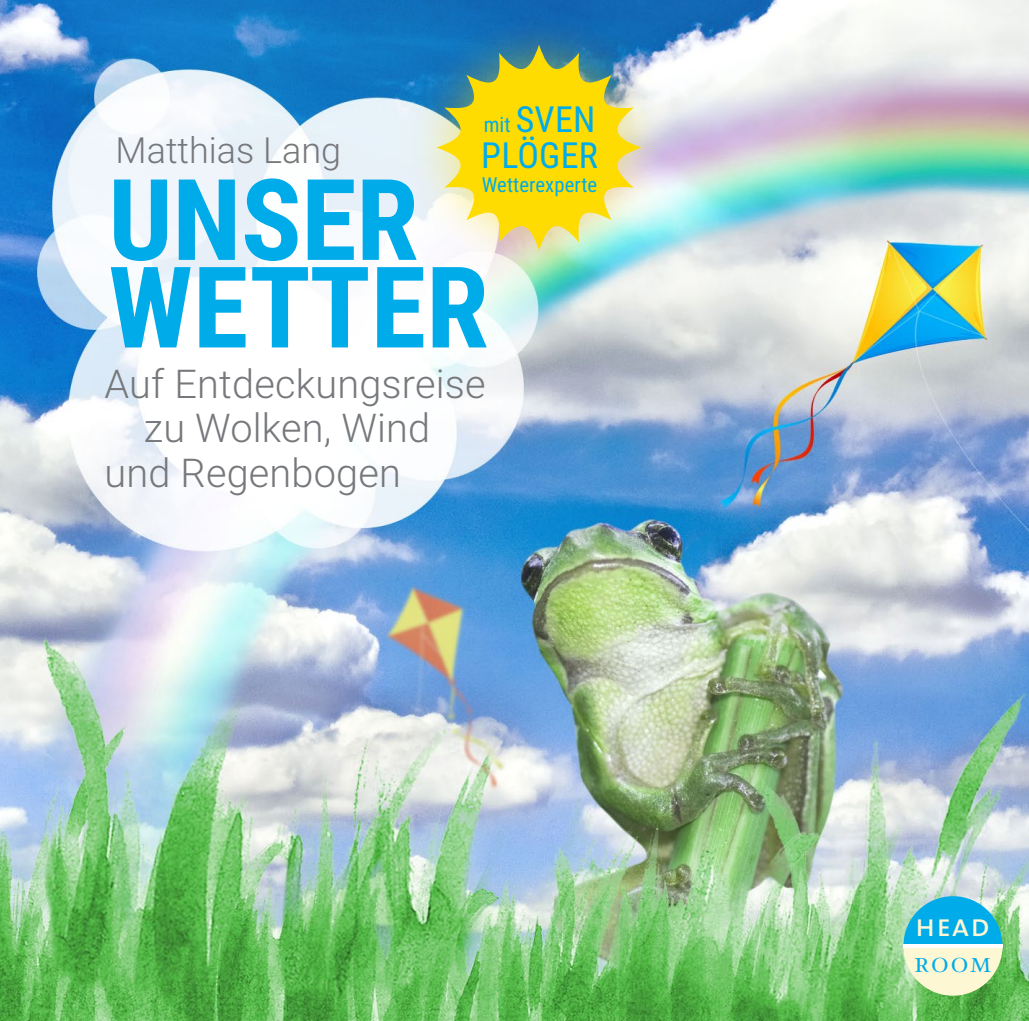
<style>
.page{position:relative;width:1029px;height:1021px;background:#fff}
.page>*{position:absolute;margin:0;border:0;box-sizing:border-box;transform-origin:0 0}
.t1{font:700 112.8px/87.6px "Roboto Condensed";letter-spacing:-.005em;color:#00abe9}
.t2{font:300 39.6px "Roboto";letter-spacing:.005em;color:#76787b}
.t3{font:36px/36px "Roboto Condensed";letter-spacing:.005em;color:#00abe9}
.t4{font:300 36px "Roboto";color:#76787b}
.t5{font:31.8px "The Sans CV Caps";color:#fef7d4}
.t6{font:31.8px "Bembo CVSC";color:#00abe9}
.t7{font:20.7px "Roboto Condensed";letter-spacing:.005em;color:#00abe9}
.s1{font-size:21px}
</style>
<div class="page">
<img style="left:0;top:0;width:1029px;height:1020px">
<svg style="left:903px;top:896px;width:99px;height:99px;background:#85d1ce"></svg>
<hr style="left:903px;top:944px;width:99px;height:3px;background:#fff">
<div style="left:398px;top:6px;width:282px;height:282px;background:#ffdc01;opacity:.5"></div>
<svg style="left:436px;top:45px;width:206px;height:205px;background:#d4d057"></svg>
<p class="t3" style="left:481px;top:100px;width:118px"><span class="s1">mit</span> SVEN<br>PLÖGER</p>
<p class="t7" style="left:482px;top:170px;width:117px">Wetterexperte</p>
<p class="t4" style="left:116px;top:125px;width:227px">Matthias Lang</p>
<h1 class="t1" style="left:108px;top:172px;width:382px">UNSER<br>WETTER</h1>
<p class="t2" style="left:105px;top:356px;width:383px">Auf Entdeckungsreise</p>
<p class="t2" style="left:144px;top:400px;width:288px">zu Wolken, Wind</p>
<p class="t2" style="left:105px;top:445px;width:298px">und Regenbogen</p>
<p class="t5" style="left:915px;top:898px;width:76px">head</p>
<p class="t6" style="left:915px;top:944px;width:78px">room</p>
</div>
